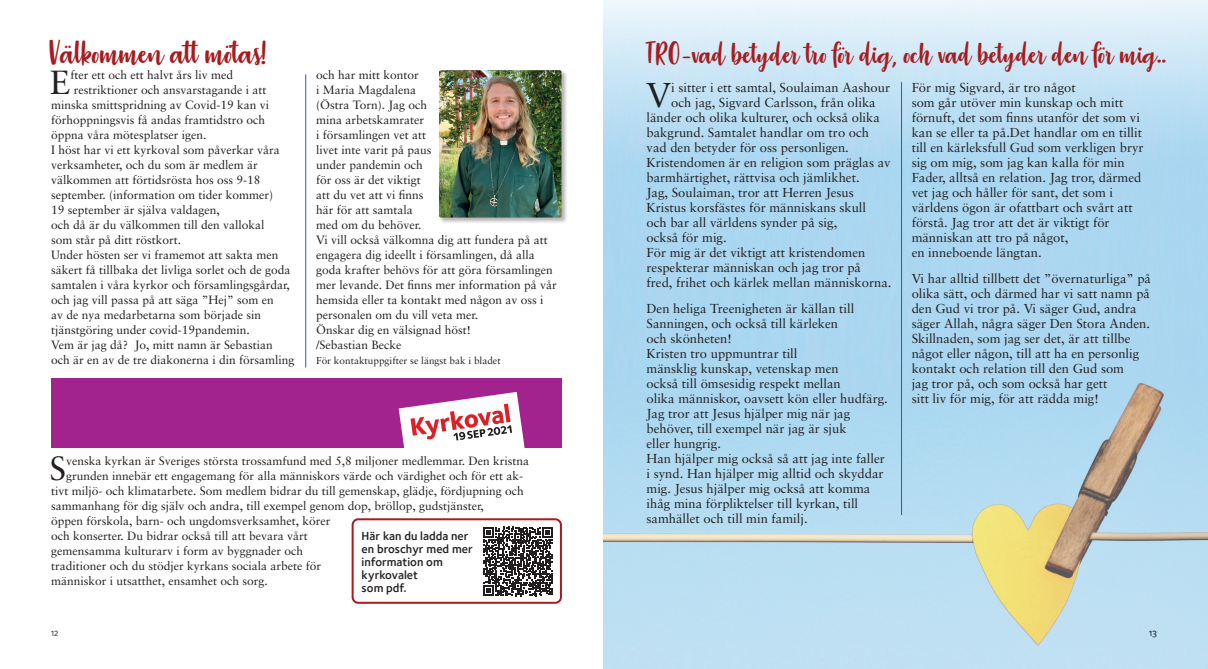
<style>
.page{position:relative;width:1208px;height:669px;background:#fff}
.page>*{position:absolute;margin:0;border:0;box-sizing:border-box;transform-origin:0 0}
.t1{font:40px "Strawberry Blossom";color:#a61c1f}
.t2{font:36px "Strawberry Blossom";color:#a61c1f}
.t3{font:34.5px "Sabon LT";color:#231f20}
.t4{font:33.5px "Sabon LT";color:#231f20}
.t5{font:13px/15px "Sabon LT";color:#231f20}
.t6{font:12px/15px "Sabon LT";color:#231f20}
.t7{font:600 12px/13px "Foundry Sterling";color:#231f20}
.t8{font:10px "Sabon LT";color:#231f20}
.t9{font:10px "Foundry Sterling Book OSF";color:#231f20}
</style>
<div class="page">
<img style="left:604px;top:0;width:604px;height:669px">
<div style="left:438px;top:69px;width:130px;height:155px;background:#231f20;opacity:.35"></div>
<img style="left:439px;top:70px;width:122px;height:148px">
<hr style="left:305px;top:74px;width:1px;height:294px;background:#2462af">
<div style="left:51px;top:378px;width:510px;height:70px;background:#a2238e"></div>
<svg style="left:399px;top:392px;width:126px;height:56px"></svg>
<div style="left:351px;top:518px;width:211px;height:86px;border:2px solid #a61c1f;border-radius:6px"></div>
<svg style="left:483px;top:527px;width:69px;height:69px"></svg>
<hr style="left:901px;top:82px;width:1px;height:433px;background:#2462af">
<h1 class="t1" style="left:50px;top:33px;width:218px">Välkommen att mötas!</h1>
<h3 class="t4" style="left:50px;top:63px;width:22px">E</h3>
<p class="t6" style="left:70px;top:68px;width:164px">fter ett och ett halvt års liv med</p>
<p class="t6" style="left:74px;top:83px;width:194px">restriktioner och ansvarstagande i att</p>
<p class="t6" style="left:51px;top:98px;width:220px">minska smittspridning av Covid-19 kan vi</p>
<p class="t6" style="left:51px;top:113px;width:216px">förhoppningsvis få andas framtidstro och</p>
<p class="t6" style="left:51px;top:128px;width:157px">öppna våra mötesplatser igen.</p>
<p class="t6" style="left:51px;top:143px;width:230px">I höst har vi ett kyrkoval som påverkar våra</p>
<p class="t6" style="left:51px;top:158px;width:208px">verksamheter, och du som är medlem är</p>
<p class="t6" style="left:51px;top:173px;width:211px">välkommen att förtidsrösta hos oss 9-18</p>
<p class="t6" style="left:51px;top:188px;width:223px">september. (information om tider kommer)</p>
<p class="t6" style="left:51px;top:203px;width:170px">19 september är själva valdagen,</p>
<p class="t6" style="left:51px;top:218px;width:215px">och då är du välkommen till den vallokal</p>
<p class="t6" style="left:51px;top:233px;width:132px">som står på ditt röstkort.</p>
<p class="t6" style="left:51px;top:248px;width:229px">Under hösten ser vi framemot att sakta men</p>
<p class="t6" style="left:51px;top:263px;width:241px">säkert få tillbaka det livliga sorlet och de goda</p>
<p class="t6" style="left:51px;top:278px;width:240px">samtalen i våra kyrkor och församlingsgårdar,</p>
<p class="t6" style="left:51px;top:293px;width:224px">och jag vill passa på att säga ”Hej” som en</p>
<p class="t6" style="left:51px;top:308px;width:212px">av de nya medarbetarna som började sin</p>
<p class="t6" style="left:51px;top:323px;width:200px">tjänstgöring under covid-19pandemin.</p>
<p class="t6" style="left:51px;top:338px;width:223px">Vem är jag då? Jo, mitt namn är Sebastian</p>
<p class="t6" style="left:51px;top:353px;width:245px">och är en av de tre diakonerna i din församling</p>
<p class="t6" style="left:316px;top:68px;width:242px">och har mitt kontor<br>i Maria Magdalena<br>(Östra Torn). Jag och<br>mina arbetskamrater<br>i församlingen vet att<br>livet inte varit på paus<br>under pandemin och<br>för oss är det viktigt<br>att du vet att vi finns<br>här för att samtala<br>med om du behöver.<br>Vi vill också välkomna dig att fundera på att engagera dig ideellt i församlingen, då alla goda krafter behövs för att göra församlingen mer levande. Det finns mer information på vår hemsida eller ta kontakt med någon av oss i personalen om du vill veta mer.<br>Önskar dig en välsignad höst!<br>/Sebastian Becke</p>
<p class="t8" style="left:316px;top:355px;width:186px">För kontaktuppgifter se längst bak i bladet</p>
<h3 class="t4" style="left:49px;top:448px;width:18px">S</h3>
<p class="t6" style="left:66px;top:453px;width:464px">venska kyrkan är Sveriges största trossamfund med 5,8 miljoner medlemmar. Den kristna</p>
<p class="t6" style="left:66px;top:468px;width:458px">grunden innebär ett engagemang för alla människors värde och värdighet och för ett ak-</p>
<p class="t6" style="left:51px;top:483px;width:474px">tivt miljö- och klimatarbete. Som medlem bidrar du till gemenskap, glädje, fördjupning och</p>
<p class="t6" style="left:51px;top:498px;width:434px">sammanhang för dig själv och andra, till exempel genom dop, bröllop, gudstjänster,</p>
<p class="t6" style="left:51px;top:513px;width:281px">öppen förskola, barn- och ungdomsverksamhet, körer</p>
<p class="t6" style="left:51px;top:528px;width:258px">och konserter. Du bidrar också till att bevara vårt</p>
<p class="t6" style="left:51px;top:543px;width:253px">gemensamma kulturarv i form av byggnader och</p>
<p class="t6" style="left:51px;top:558px;width:272px">traditioner och du stödjer kyrkans sociala arbete för</p>
<p class="t6" style="left:51px;top:573px;width:218px">människor i utsatthet, ensamhet och sorg.</p>
<p class="t7" style="left:361px;top:529px;width:113px">Här kan du ladda ner en broschyr med mer information om kyrkovalet<br>som pdf.</p>
<p class="t9" style="left:51px;top:627px;width:9px">12</p>
<h2 class="t2" style="left:646px;top:36px;width:521px">TRO-vad betyder tro för dig, och vad betyder den för mig..</h2>
<h3 class="t3" style="left:646px;top:74px;width:26px">V</h3>
<p class="t5" style="left:671px;top:79px;width:220px">i sitter i ett samtal, Soulaiman Aashour</p>
<p class="t5" style="left:671px;top:94px;width:206px">och jag, Sigvard Carlsson, från olika</p>
<p class="t5" style="left:646px;top:109px;width:235px">länder och olika kulturer, och också olika</p>
<p class="t5" style="left:646px;top:124px;width:224px">bakgrund. Samtalet handlar om tro och</p>
<p class="t5" style="left:646px;top:139px;width:204px">vad den betyder för oss personligen.</p>
<p class="t5" style="left:646px;top:154px;width:246px">Kristendomen är en religion som präglas av</p>
<p class="t5" style="left:646px;top:169px;width:215px">barmhärtighet, rättvisa och jämlikhet.</p>
<p class="t5" style="left:646px;top:184px;width:209px">Jag, Soulaiman, tror att Herren Jesus</p>
<p class="t5" style="left:646px;top:199px;width:221px">Kristus korsfästes för människans skull</p>
<p class="t5" style="left:646px;top:214px;width:192px">och bar all världens synder på sig,</p>
<p class="t5" style="left:646px;top:229px;width:82px">också för mig.</p>
<p class="t5" style="left:646px;top:244px;width:220px">För mig är det viktigt att kristendomen</p>
<p class="t5" style="left:646px;top:259px;width:216px">respekterar människan och jag tror på</p>
<p class="t5" style="left:646px;top:274px;width:246px">fred, frihet och kärlek mellan människorna.</p>
<p class="t5" style="left:646px;top:300px;width:243px">Den heliga Treenigheten är källan till Sanningen, och också till kärleken<br>och skönheten!<br>Kristen tro uppmuntrar till<br>mänsklig kunskap, vetenskap men<br>också till ömsesidig respekt mellan<br>olika människor, oavsett kön eller hudfärg.<br>Jag tror att Jesus hjälper mig när jag behöver, till exempel när jag är sjuk<br>eller hungrig.<br>Han hjälper mig också så att jag inte faller i synd. Han hjälper mig alltid och skyddar mig. Jesus hjälper mig också att komma ihåg mina förpliktelser till kyrkan, till samhället och till min familj.</p>
<p class="t5" style="left:911px;top:80px;width:233px">För mig Sigvard, är tro något<br>som går utöver min kunskap och mitt förnuft, det som finns utanför det som vi kan se eller ta på.Det handlar om en tillit till en kärleksfull Gud som verkligen bryr sig om mig, som jag kan kalla för min Fader, alltså en relation. Jag tror, därmed vet jag och håller för sant, det som i världens ögon är ofattbart och svårt att förstå. Jag tror att det är viktigt för människan att tro på något,<br>en inneboende längtan.</p>
<p class="t5" style="left:911px;top:271px;width:241px">Vi har alltid tillbett det ”övernaturliga” på olika sätt, och därmed har vi satt namn på den Gud vi tror på. Vi säger Gud, andra säger Allah, några säger Den Stora Anden.<br>Skillnaden, som jag ser det, är att tillbe något eller någon, till att ha en personlig kontakt och relation till den Gud som<br>jag tror på, och som också har gett<br>sitt liv för mig, för att rädda mig!</p>
<p class="t9" style="left:1149px;top:627px;width:9px">13</p>
</div>
